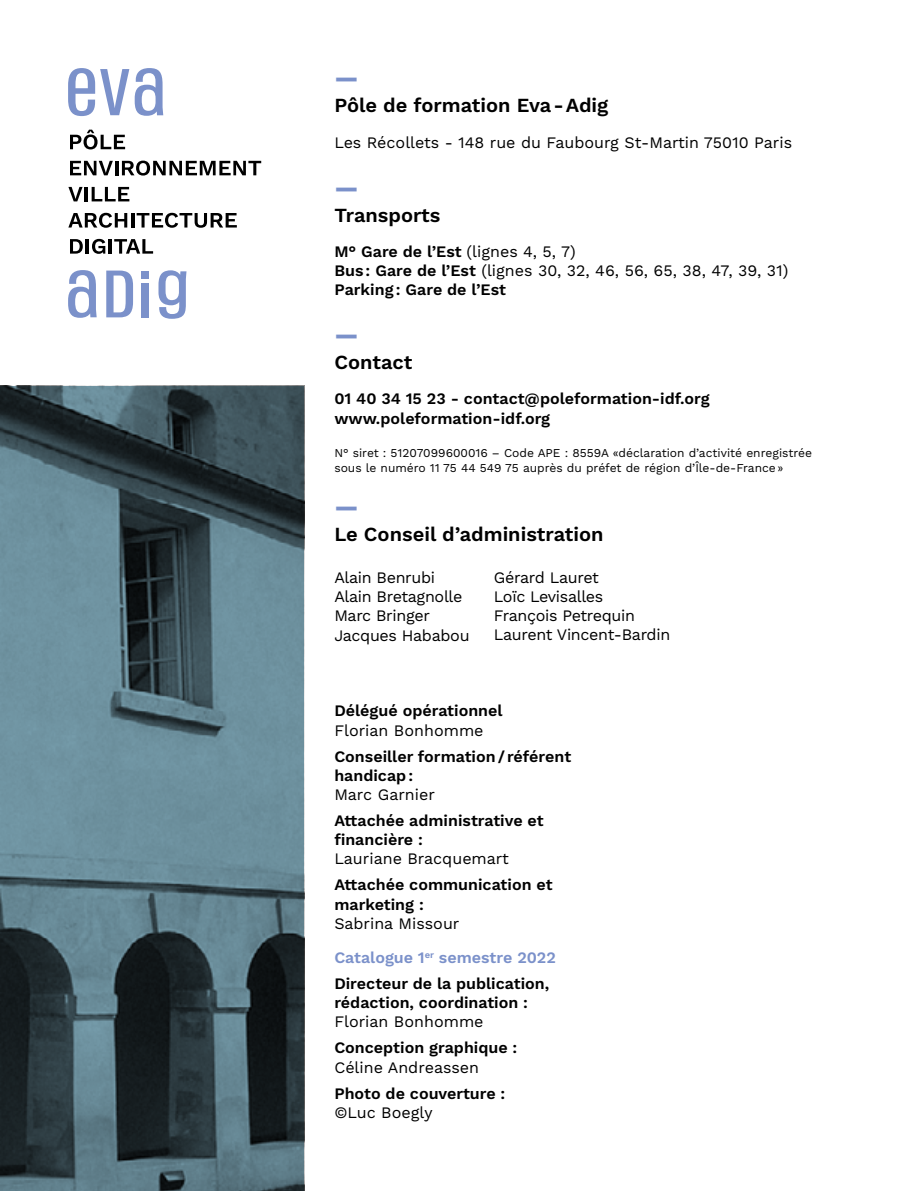
<style>
.page{position:relative;width:908px;height:1191px;background:#fff}
.page>*{position:absolute;margin:0;border:0;box-sizing:border-box;transform-origin:0 0}
.t1{font:800 24px "Work Sans";color:#7b91ca}
.t2{font:600 20px "Work Sans";color:#000}
.t3{font:600 16px/19.2px "Work Sans";color:#000}
.t4{font:16px "Work Sans";color:#000}
.t5{font:16px/19.2px "Work Sans";letter-spacing:-.02em;color:#000}
.t6{font:600 16px/34px "Work Sans";color:#7b91ca}
.t7{font:12px/14.4px "Work Sans";color:#000}
.s1{font-weight:400}
.s2{font-weight:400;color:#000}
</style>
<div class="page">
<svg style="left:0;top:386px;width:304px;height:805px;background:#4d6670"></svg>
<svg style="left:92px;top:239px;width:13px;height:15px"></svg>
<hr style="left:109px;top:239px;width:3px;height:15px;background:#000">
<svg style="left:70px;top:239px;width:13px;height:15px"></svg>
<svg style="left:114px;top:239px;width:39px;height:15px"></svg>
<hr style="left:86px;top:239px;width:3px;height:15px;background:#000">
<hr style="left:131px;top:213px;width:3px;height:14px;background:#000">
<svg style="left:68px;top:213px;width:59px;height:15px"></svg>
<svg style="left:136px;top:213px;width:101px;height:15px"></svg>
<hr style="left:85px;top:187px;width:3px;height:14px;background:#000">
<svg style="left:68px;top:187px;width:14px;height:14px"></svg>
<svg style="left:92px;top:187px;width:37px;height:14px"></svg>
<hr style="left:115px;top:161px;width:3px;height:14px;background:#000">
<svg style="left:70px;top:161px;width:43px;height:14px"></svg>
<svg style="left:122px;top:161px;width:139px;height:15px"></svg>
<svg style="left:70px;top:130px;width:55px;height:19px"></svg>
<svg style="left:135px;top:68px;width:28px;height:48px"></svg>
<svg style="left:68px;top:68px;width:61px;height:48px"></svg>
<div style="left:142px;top:283px;width:7px;height:34px;background:#7b91ca"></div>
<svg style="left:158px;top:270px;width:28px;height:49px"></svg>
<div style="left:142px;top:271px;width:7px;height:8px;background:#7b91ca"></div>
<svg style="left:68px;top:270px;width:29px;height:48px"></svg>
<svg style="left:106px;top:270px;width:27px;height:47px"></svg>
<h1 class="t1" style="left:334px;top:64px;width:26px">—</h1>
<p class="t2" style="left:334px;top:94px;width:275px">Pôle de formation Eva-Adig</p>
<p class="t4" style="left:334px;top:133px;width:459px">Les Récollets - 148 rue du Faubourg St-Martin 75010 Paris</p>
<h1 class="t1" style="left:334px;top:173px;width:26px">—</h1>
<p class="t2" style="left:334px;top:203px;width:108px">Transports</p>
<p class="t3" style="left:334px;top:242px;width:455px">M° Gare de l’Est <span class="s1">(lignes 4, 5, 7)<br></span>Bus: Gare de l’Est <span class="s1">(lignes 30, 32, 46, 56, 65, 38, 47, 39, 31)<br></span>Parking: Gare de l’Est</p>
<h1 class="t1" style="left:334px;top:321px;width:26px">—</h1>
<p class="t2" style="left:334px;top:351px;width:80px">Contact</p>
<p class="t3" style="left:334px;top:390px;width:376px">01 40 34 15 23 - contact@poleformation-idf.org www.poleformation-idf.org</p>
<p class="t7" style="left:334px;top:446px;width:479px">N° siret : 51207099600016 – Code APE : 8559A «déclaration d’activité enregistrée sous le numéro 11 75 44 549 75 auprès du préfet de région d’Île-de-France»</p>
<h1 class="t1" style="left:334px;top:493px;width:26px">—</h1>
<p class="t2" style="left:334px;top:522px;width:271px">Le Conseil d’administration</p>
<p class="t5" style="left:334px;top:568px;width:137px">Alain Benrubi<br>Alain Bretagnolle<br>Marc Bringer<br>Jacques Hababou</p>
<p class="t5" style="left:493px;top:568px;width:178px">Gérard Lauret<br>Loïc Levisalles<br>François Petrequin<br>Laurent Vincent-Bardin</p>
<p class="t3" style="left:334px;top:702px;width:170px">Délégué opérationnel</p>
<p class="t4" style="left:334px;top:720px;width:151px">Florian Bonhomme</p>
<p class="t3" style="left:334px;top:747px;width:238px">Conseiller formation/ référent handicap:</p>
<p class="t4" style="left:334px;top:785px;width:102px">Marc Garnier</p>
<p class="t3" style="left:334px;top:811px;width:211px">Attachée administrative et financière :</p>
<p class="t4" style="left:334px;top:849px;width:176px">Lauriane Bracquemart</p>
<p class="t3" style="left:334px;top:876px;width:219px">Attachée communication et marketing :</p>
<p class="t6" style="left:334px;top:907px;width:223px"><span class="s2">Sabrina Missour<br></span>Catalogue 1<sup>er</sup> semestre 2022</p>
<p class="t3" style="left:334px;top:974px;width:216px">Directeur de la publication, rédaction, coordination :</p>
<p class="t4" style="left:334px;top:1012px;width:151px">Florian Bonhomme</p>
<p class="t3" style="left:334px;top:1039px;width:184px">Conception graphique :</p>
<p class="t4" style="left:334px;top:1057px;width:146px">Céline Andreassen</p>
<p class="t3" style="left:334px;top:1084px;width:172px">Photo de couverture :</p>
<p class="t4" style="left:334px;top:1102px;width:100px">©Luc Boegly</p>
</div>
